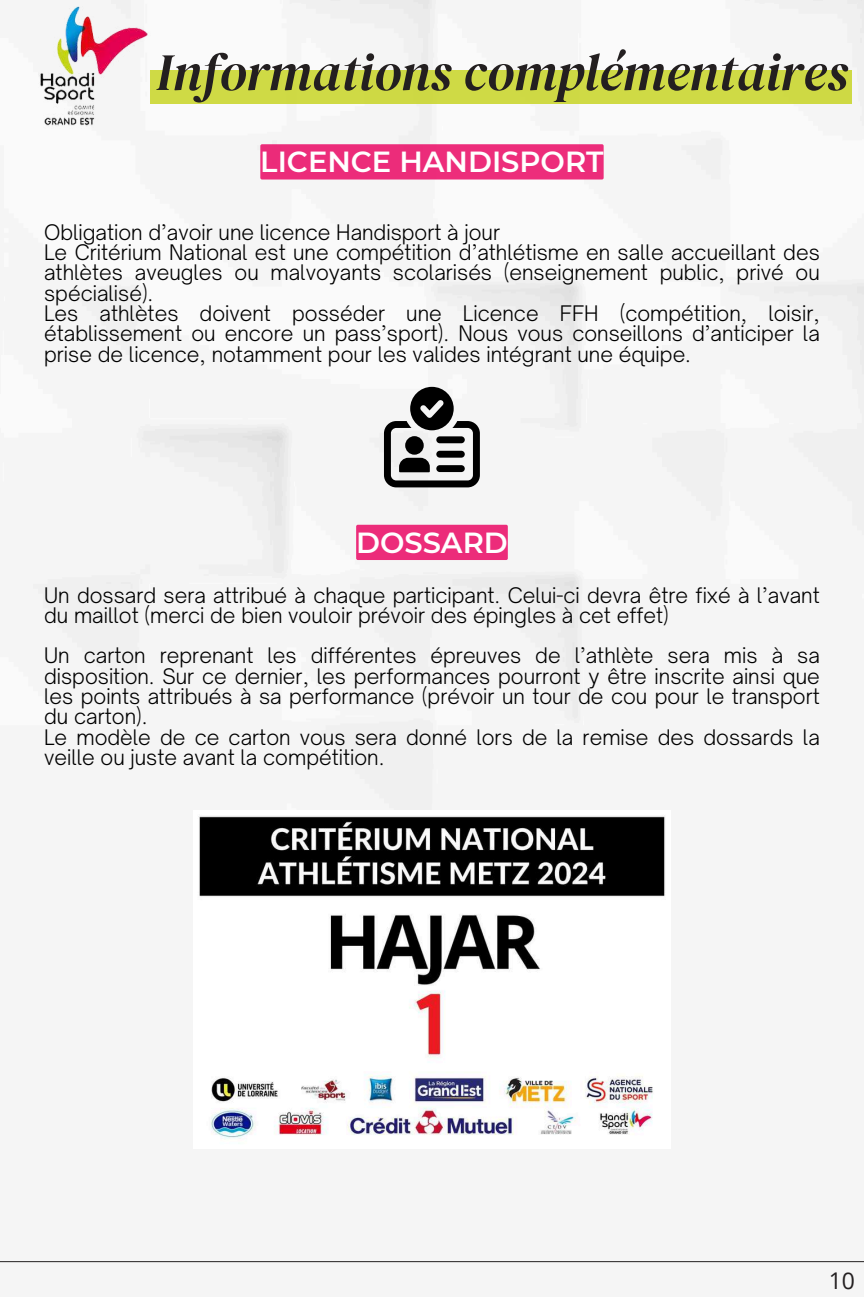
<style>
.page{position:relative;width:864px;height:1297px;background:#fff}
.page>*{position:absolute;margin:0;border:0;box-sizing:border-box;transform-origin:0 0}
.t1{font:italic 52.3px "DM Serif Display";color:#231f20}
.t2{font:600 29px "Montserrat";color:#fff}
.t3{font:23px "Open Sans";color:#231f20}
.t4{font:300 20.5px/20.2px "Open Sauce One";color:#000}
</style>
<div class="page">
<div style="left:0;top:0;width:864px;height:1263px;background:#f5f5f5"></div>
<hr style="left:0;top:1260px;width:864px;height:1px;background:#231f20">
<img style="left:28px;top:2px;width:122px;height:130px">
<div style="left:150px;top:70px;width:702px;height:34px;background:#cfda45"></div>
<svg style="left:384px;top:387px;width:96px;height:100px"></svg>
<img style="left:194px;top:810px;width:477px;height:337px">
<div style="left:260px;top:144px;width:344px;height:35px;background:#ec2c7a"></div>
<div style="left:356px;top:524px;width:152px;height:36px;background:#ec2c7a"></div>
<h1 class="t1" style="left:156px;top:36px;width:693px">Informations complémentaires</h1>
<h2 class="t2" style="left:260px;top:144px;width:345px">LICENCE HANDISPORT</h2>
<p class="t4" style="left:44px;top:222px;width:777px">Obligation d’avoir une licence Handisport à jour<br>Le Critérium National est une compétition d’athlétisme en salle accueillant des athlètes aveugles ou malvoyants scolarisés (enseignement public, privé ou spécialisé).<br>Les athlètes doivent posséder une Licence FFH (compétition, loisir, établissement ou encore un pass’sport). Nous vous conseillons d’anticiper la prise de licence, notamment pour les valides intégrant une équipe.</p>
<h2 class="t2" style="left:356px;top:524px;width:153px">DOSSARD</h2>
<p class="t4" style="left:44px;top:584px;width:777px">Un dossard sera attribué à chaque participant. Celui-ci devra être fixé à l’avant du maillot (merci de bien vouloir prévoir des épingles à cet effet)</p>
<p class="t4" style="left:44px;top:645px;width:777px">Un carton reprenant les différentes épreuves de l’athlète sera mis à sa disposition. Sur ce dernier, les performances pourront y être inscrite ainsi que les points attribués à sa performance (prévoir un tour de cou pour le transport du carton).<br>Le modèle de ce carton vous sera donné lors de la remise des dossards la veille ou juste avant la compétition.</p>
<p class="t3" style="left:829px;top:1263px;width:28px">10</p>
</div>
